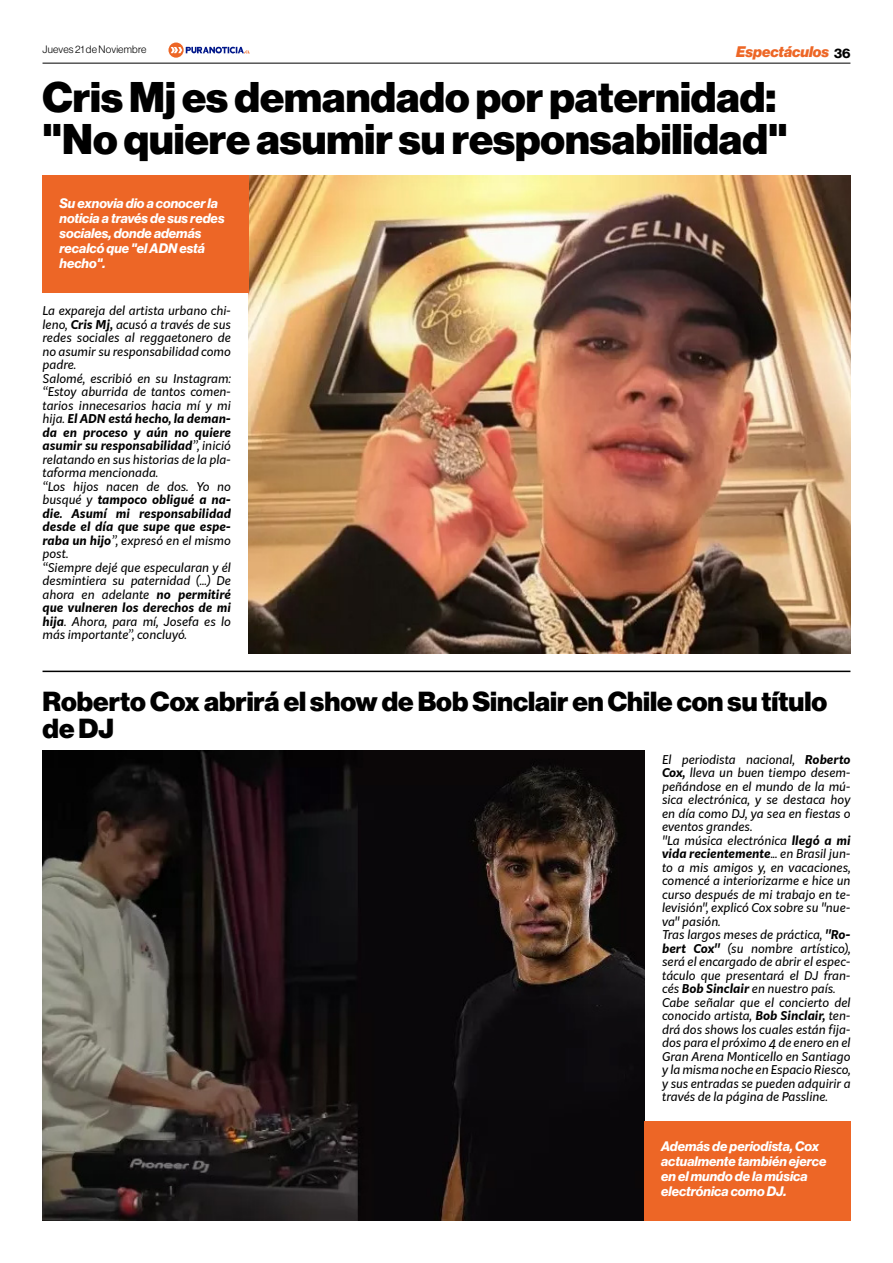
<style>
.page{position:relative;width:893px;height:1263px;background:#fff}
.page>*{position:absolute;margin:0;border:0;box-sizing:border-box;transform-origin:0 0}
.t1{font:900 42px/42px "Neue Haas Display";color:#000}
.t2{font:900 27px/27px "Neue Haas Display";color:#000}
.t3{font:italic 900 15px "Neue Haas Display";color:#ed6626}
.t4{font:italic 700 13.5px/15px "Neue Haas Display";color:#fff}
.t5{font:13.5px "N Haas Grotesk DS Pro 75 Bd";color:#000}
.t6{font:italic 12px/13.5px "Kit Sans";color:#000}
.t7{font:10.5px "N Haas Grotesk DS Pro 45 Lt";letter-spacing:.02em;color:#000}
.s1{font-weight:700}
</style>
<div class="page">
<hr style="left:43px;top:63px;width:807px;height:1px;background:#000">
<svg style="left:168px;top:43px;width:82px;height:15px"></svg>
<hr style="left:43px;top:671px;width:807px;height:1px;background:#000">
<img style="left:43px;top:750px;width:601px;height:470px">
<div style="left:644px;top:1121px;width:206px;height:99px;background:#ed6626"></div>
<img style="left:249px;top:176px;width:601px;height:478px">
<div style="left:43px;top:176px;width:206px;height:117px;background:#ed6626"></div>
<p class="t7" style="left:43px;top:44px;width:105px">Jueves 21 de Noviembre</p>
<p class="t5" style="left:834px;top:45px;width:18px">36</p>
<p class="t3" style="left:736px;top:43px;width:94px">Espectáculos</p>
<h1 class="t1" style="left:43px;top:77px;width:746px">Cris Mj es demandado por paternidad: "No quiere asumir su responsabilidad"</h1>
<p class="t4" style="left:60px;top:196px;width:167px">Su exnovia dio a conocer la noticia a través de sus redes sociales, donde además recalcó que "el ADN está hecho".</p>
<p class="t6" style="left:43px;top:303px;width:190px">La expareja del artista urbano chi&shy;leno, <span class="s1">Cris Mj,</span> acusó a través de sus redes sociales al reggaetonero de no asumir su responsabilidad como padre.<br>Salomé, escribió en su Instagram: “Estoy aburrida de tantos comen&shy;tarios innecesarios hacia mí y mi hija. <span class="s1">El ADN está hecho, la deman&shy;da en proceso y aún no quiere asumir su responsabilidad</span>”, inició relatando en sus historias de la pla&shy;taforma mencionada.<br>“Los hijos nacen de dos. Yo no busqué y <span class="s1">tampoco obligué a na&shy;die. Asumí mi responsabilidad desde el día que supe que espe&shy;raba un hijo</span>”, expresó en el mismo post.<br>“Siempre dejé que especularan y él desmintiera su paternidad (...) De ahora en adelante <span class="s1">no permitiré que vulneren los derechos de mi hija</span>. Ahora, para mí, Josefa es lo más importante”, concluyó.</p>
<h2 class="t2" style="left:43px;top:688px;width:786px">Roberto Cox abrirá el show de Bob Sinclair en Chile con su título de DJ</h2>
<p class="t6" style="left:662px;top:752px;width:190px">El periodista nacional, <span class="s1">Roberto<br>Cox,</span> lleva un buen tiempo desem&shy;peñándose en el mundo de la mú&shy;sica electrónica, y se destaca hoy en día como DJ, ya sea en fiestas o eventos grandes.<br>"La música electrónica <span class="s1">llegó a mi vida recientemente</span>... en Brasil jun&shy;to a mis amigos y, en vacaciones, comencé a interiorizarme e hice un curso después de mi trabajo en te&shy;levisión", explicó Cox sobre su "nue&shy;va" pasión.<br>Tras largos meses de práctica, <span class="s1">''Ro&shy;bert Cox''</span> (su nombre artístico), será el encargado de abrir el espec&shy;táculo que presentará el DJ fran&shy;cés <span class="s1">Bob Sinclair</span> en nuestro país.<br>Cabe señalar que el concierto del conocido artista, <span class="s1">Bob Sinclair,</span> ten&shy;drá dos shows los cuales están fija&shy;dos para el próximo 4 de enero en el<br>Gran Arena Monticello en Santiago y la misma noche en Espacio Riesco, y sus entradas se pueden adquirir a través de la página de Passline.</p>
<p class="t4" style="left:661px;top:1139px;width:167px">Además de periodista, Cox actualmente también ejerce en el mundo de la música electrónica como DJ.</p>
</div>
